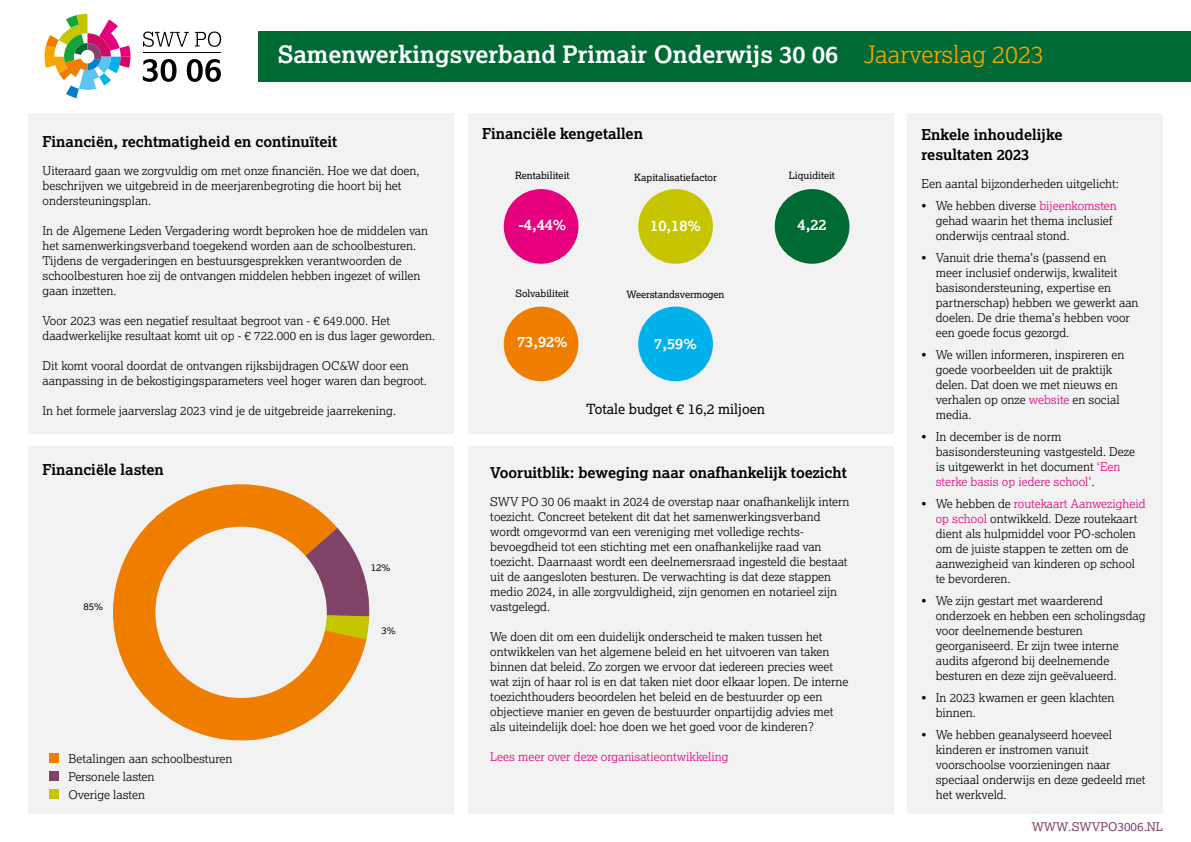
<style>
.page{position:relative;width:1191px;height:842px;background:#fff}
.page>*{position:absolute;margin:0;border:0;box-sizing:border-box;transform-origin:0 0}
.t1{font:700 24px "Lexia";color:#fff}
.t2{font:700 15px "Lexia";color:#000}
.t3{font:700 15px "Lexia";color:#fff}
.Kop_1{font:14px "Lexia";color:#000}
.Body{font:300 12px/15px "Lexia";color:#000}
.t4{font:300 12px "Lexia";color:#e6007d}
.t5{font:12px "Lexia";color:#814268}
.t6{font:10px "Lexia";color:#000}
.Kop_1-2{font:9.8px "Lexia";color:#000}
.s1{font-weight:300;color:#f7a600}
.s2{color:#e6007d}
</style>
<div class="page">
<div style="left:28px;top:446px;width:426px;height:368px;background:#f2f2f2"></div>
<svg style="left:45px;top:14px;width:85px;height:84px"></svg>
<svg style="left:143px;top:59px;width:33px;height:23px"></svg>
<svg style="left:187px;top:59px;width:34px;height:23px"></svg>
<svg style="left:143px;top:32px;width:46px;height:15px"></svg>
<svg style="left:195px;top:32px;width:26px;height:15px"></svg>
<hr style="left:143px;top:52px;width:77px;height:1px;background:#000">
<div style="left:468px;top:113px;width:425px;height:321px;background:#f2f2f2"></div>
<div style="left:907px;top:113px;width:255px;height:701px;background:#f2f2f2"></div>
<div style="left:638px;top:189px;width:75px;height:75px;background:#c6c500;border-radius:50%"></div>
<div style="left:638px;top:307px;width:75px;height:74px;background:#00b1eb;border-radius:50%"></div>
<div style="left:504px;top:189px;width:74px;height:75px;background:#e6007d;border-radius:50%"></div>
<div style="left:504px;top:307px;width:74px;height:74px;background:#ef7d00;border-radius:50%"></div>
<div style="left:774px;top:189px;width:75px;height:75px;background:#006a34;border-radius:50%"></div>
<div style="left:468px;top:446px;width:425px;height:368px;background:#f2f2f2"></div>
<div style="left:50px;top:753px;width:9px;height:9px;background:#ef7d00"></div>
<div style="left:50px;top:771px;width:9px;height:9px;background:#814268"></div>
<div style="left:50px;top:789px;width:9px;height:9px;background:#c6c500"></div>
<svg style="left:367px;top:588px;width:3px;height:48px"></svg>
<svg style="left:113px;top:484px;width:254px;height:257px"></svg>
<div style="left:155px;top:527px;width:172px;height:171px;background:#f2f2f2;border-radius:50%"></div>
<div style="left:28px;top:113px;width:426px;height:321px;background:#f2f2f2"></div>
<div style="left:258px;top:32px;width:933px;height:50px;background:#006a34"></div>
<p class="t1" style="left:278px;top:40px;width:768px">Samenwerkingsverband Primair Onderwijs 30 06 <span class="s1">Jaarverslag 2023</span></p>
<p class="t2" style="left:43px;top:132px;width:296px">Financiën, rechtmatigheid en continuïteit</p>
<p class="Body" style="left:43px;top:162px;width:378px">Uiteraard gaan we zorgvuldig om met onze financiën. Hoe we dat doen, beschrijven we uitgebreid in de meerjarenbegroting die hoort bij het ondersteuningsplan.</p>
<p class="Body" style="left:43px;top:222px;width:387px">In de Algemene Leden Vergadering wordt beproken hoe de middelen van het samenwerkingsverband toegekend worden aan de schoolbesturen.<br>Tijdens de vergaderingen en bestuursgesprekken verantwoorden de schoolbesturen hoe zij de ontvangen middelen hebben ingezet of willen gaan inzetten.</p>
<p class="Body" style="left:43px;top:312px;width:394px">Voor 2023 was een negatief resultaat begroot van - € 649.000. Het daadwerkelijke resultaat komt uit op - € 722.000 en is dus lager geworden.</p>
<p class="Body" style="left:43px;top:357px;width:386px">Dit komt vooral doordat de ontvangen rijksbijdragen OC&amp;W door een aanpassing in de bekostigingsparameters veel hoger waren dan begroot.</p>
<p class="Body" style="left:43px;top:402px;width:355px">In het formele jaarverslag 2023 vind je de uitgebreide jaarrekening.</p>
<p class="t2" style="left:43px;top:460px;width:123px">Financiële lasten</p>
<p class="Kop_1-2" style="left:83px;top:600px;width:21px">85%</p>
<p class="Body" style="left:68px;top:750px;width:166px">Betalingen aan schoolbesturen</p>
<p class="Body" style="left:68px;top:768px;width:88px">Personele lasten</p>
<p class="Body" style="left:68px;top:786px;width:78px">Overige lasten</p>
<p class="Kop_1-2" style="left:371px;top:561px;width:21px">12%</p>
<p class="Kop_1-2" style="left:381px;top:624px;width:16px">3%</p>
<p class="t2" style="left:482px;top:124px;width:162px">Financiële kengetallen</p>
<p class="t6" style="left:634px;top:171px;width:84px">Kapitalisatiefactor</p>
<p class="t3" style="left:650px;top:216px;width:52px">10,18%</p>
<p class="t6" style="left:515px;top:169px;width:56px">Rentabiliteit</p>
<p class="t3" style="left:518px;top:215px;width:50px">-4,44%</p>
<p class="t6" style="left:515px;top:287px;width:55px">Solvabiliteit</p>
<p class="t3" style="left:517px;top:332px;width:52px">73,92%</p>
<p class="t6" style="left:626px;top:288px;width:99px">Weerstandsvermogen</p>
<p class="t3" style="left:654px;top:334px;width:44px">7,59%</p>
<p class="Kop_1" style="left:586px;top:400px;width:181px">Totale budget € 16,2 miljoen</p>
<p class="t6" style="left:789px;top:169px;width:48px">Liquiditeit</p>
<p class="t3" style="left:797px;top:215px;width:31px">4,22</p>
<p class="t2" style="left:490px;top:463px;width:358px">Vooruitblik: beweging naar onafhankelijk toezicht</p>
<p class="Body" style="left:490px;top:494px;width:361px">SWV PO 30 06 maakt in 2024 de overstap naar onafhankelijk intern toezicht. Concreet betekent dit dat het samenwerkingsverband wordt omgevormd van een vereniging met volledige rechts&shy;bevoegdheid tot een stichting met een onafhankelijke raad van toezicht. Daarnaast wordt een deelnemersraad ingesteld die bestaat uit de aangesloten besturen. De verwachting is dat deze stappen medio 2024, in alle zorgvuldigheid, zijn genomen en notarieel zijn vastgelegd.</p>
<p class="Body" style="left:490px;top:629px;width:360px">We doen dit om een duidelijk onderscheid te maken tussen het ontwikkelen van het algemene beleid en het uitvoeren van taken binnen dat beleid. Zo zorgen we ervoor dat iedereen precies weet wat zijn of haar rol is en dat taken niet door elkaar lopen. De interne toezichthouders beoordelen het beleid en de bestuurder op een objectieve manier en geven de bestuurder onpartijdig advies met als uiteindelijk doel: hoe doen we het goed voor de kinderen?</p>
<p class="t4" style="left:490px;top:749px;width:240px">Lees meer over deze organisatieontwikkeling</p>
<p class="t2" style="left:921px;top:125px;width:142px">Enkele inhoudelijke</p>
<p class="t2" style="left:921px;top:145px;width:109px">resultaten 2023</p>
<p class="Body" style="left:921px;top:175px;width:199px">Een aantal bijzonderheden uitgelicht:</p>
<p class="Body" style="left:935px;top:197px;width:182px;text-indent:-14px">• We hebben diverse <span class="s2">bijeenkomsten </span>gehad waarin het thema inclusief onderwijs centraal stond.</p>
<p class="Body" style="left:935px;top:249px;width:204px;text-indent:-14px">• Vanuit drie thema’s (passend en<br>meer inclusief onderwijs, kwaliteit basisondersteuning, expertise en partnerschap) hebben we gewerkt aan doelen. De drie thema’s hebben voor een goede focus gezorgd.</p>
<p class="Body" style="left:935px;top:346px;width:190px;text-indent:-14px">• We willen informeren, inspireren en goede voorbeelden uit de praktijk delen. Dat doen we met nieuws en verhalen op onze <span class="s2">website</span> en social media.</p>
<p class="Body" style="left:935px;top:428px;width:201px;text-indent:-14px">• In december is de norm basisondersteuning vastgesteld. Deze is uitgewerkt in het document <span class="s2">‘Een sterke basis op iedere school’</span>.</p>
<p class="Body" style="left:935px;top:495px;width:211px;text-indent:-14px">• We hebben de <span class="s2">routekaart Aanwezigheid op school</span> ontwikkeld. Deze routekaart dient als hulpmiddel voor PO-scholen om de juiste stappen te zetten om de aanwezigheid van kinderen op school te bevorderen.</p>
<p class="Body" style="left:935px;top:592px;width:211px;text-indent:-14px">• We zijn gestart met waarderend onderzoek en hebben een scholingsdag voor deelnemende besturen georganiseerd. Er zijn twee interne audits afgerond bij deelnemende besturen en deze zijn geëvalueerd.</p>
<p class="Body" style="left:935px;top:689px;width:180px;text-indent:-14px">• In 2023 kwamen er geen klachten binnen.</p>
<p class="Body" style="left:935px;top:726px;width:211px;text-indent:-14px">• We hebben geanalyseerd hoeveel kinderen er instromen vanuit voorschoolse voorzieningen naar speciaal onderwijs en deze gedeeld met het werkveld.</p>
<p class="t5" style="left:1031px;top:819px;width:133px">WWW.SWVPO3006.NL</p>
</div>
